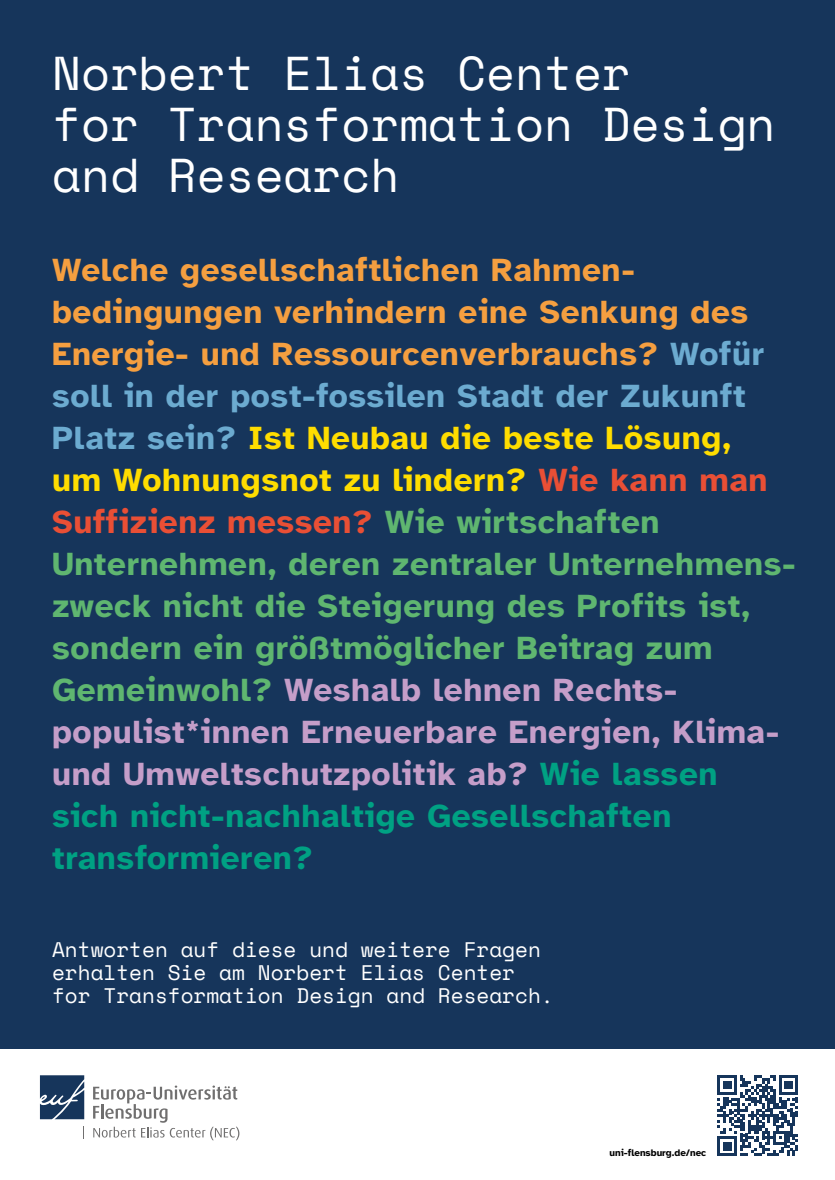
<style>
.page{position:relative;width:835px;height:1180px;background:#fff}
.page>*{position:absolute;margin:0;border:0;box-sizing:border-box;transform-origin:0 0}
.t1{font:47.25px/50.8px "Space Mono";color:#fff}
.t2{font:700 33.25px/42px "Atkinson Hyperlegible";letter-spacing:.02em;color:#5fb670}
.t3{font:21px/23.1px "Space Mono";color:#fff}
.t4{font:700 9.8px "Atkinson Hyperlegible";color:#000}
.s1{color:#f59f40}
.s2{color:#6cabd0}
.s3{color:#fd0}
.s4{color:#e94f35}
.s5{color:#c59ec9}
.s6{color:#00a183}
</style>
<div class="page">
<div style="left:0;top:0;width:834px;height:1048px;background:#16355b"></div>
<svg style="left:717px;top:1075px;width:81px;height:81px"></svg>
<svg style="left:93px;top:1085px;width:146px;height:55px"></svg>
<svg style="left:83px;top:1126px;width:1px;height:13px"></svg>
<svg style="left:40px;top:1075px;width:44px;height:44px;background:#344f70"></svg>
<h1 class="t1" style="left:52px;top:46px;width:724px">Norbert Elias Center<br>for Transformation Design and Research</h1>
<p class="t2" style="left:52px;top:249px;width:745px"><span class="s1">Welche gesellschaftlichen Rahmen&shy;bedingungen verhindern eine Senkung des Energie- und Ressourcenverbrauchs?</span> <span class="s2">Wofür soll in der post-fossilen Stadt der Zukunft Platz sein?</span> <span class="s3">Ist Neubau die beste Lösung,<br>um Wohnungsnot zu lindern?</span> <span class="s4">Wie kann man Suffizienz messen?</span> Wie wirtschaften Unternehmen, deren zentraler Unternehmens&shy;zweck nicht die Steigerung des Profits ist, sondern ein größtmöglicher Beitrag zum Gemeinwohl? <span class="s5">Weshalb lehnen Rechts&shy;populist*innen Erneuerbare Energien, Klima&shy;und Umweltschutzpolitik ab?</span> <span class="s6">Wie lassen<br>sich nicht-nachhaltige Gesellschaften transformieren?</span></p>
<p class="t3" style="left:52px;top:937px;width:503px">Antworten auf diese und weitere Fragen erhalten Sie am Norbert Elias Center for Transformation Design and Research.</p>
<p class="t4" style="left:609px;top:1147px;width:98px">uni-flensburg.de/nec</p>
</div>
